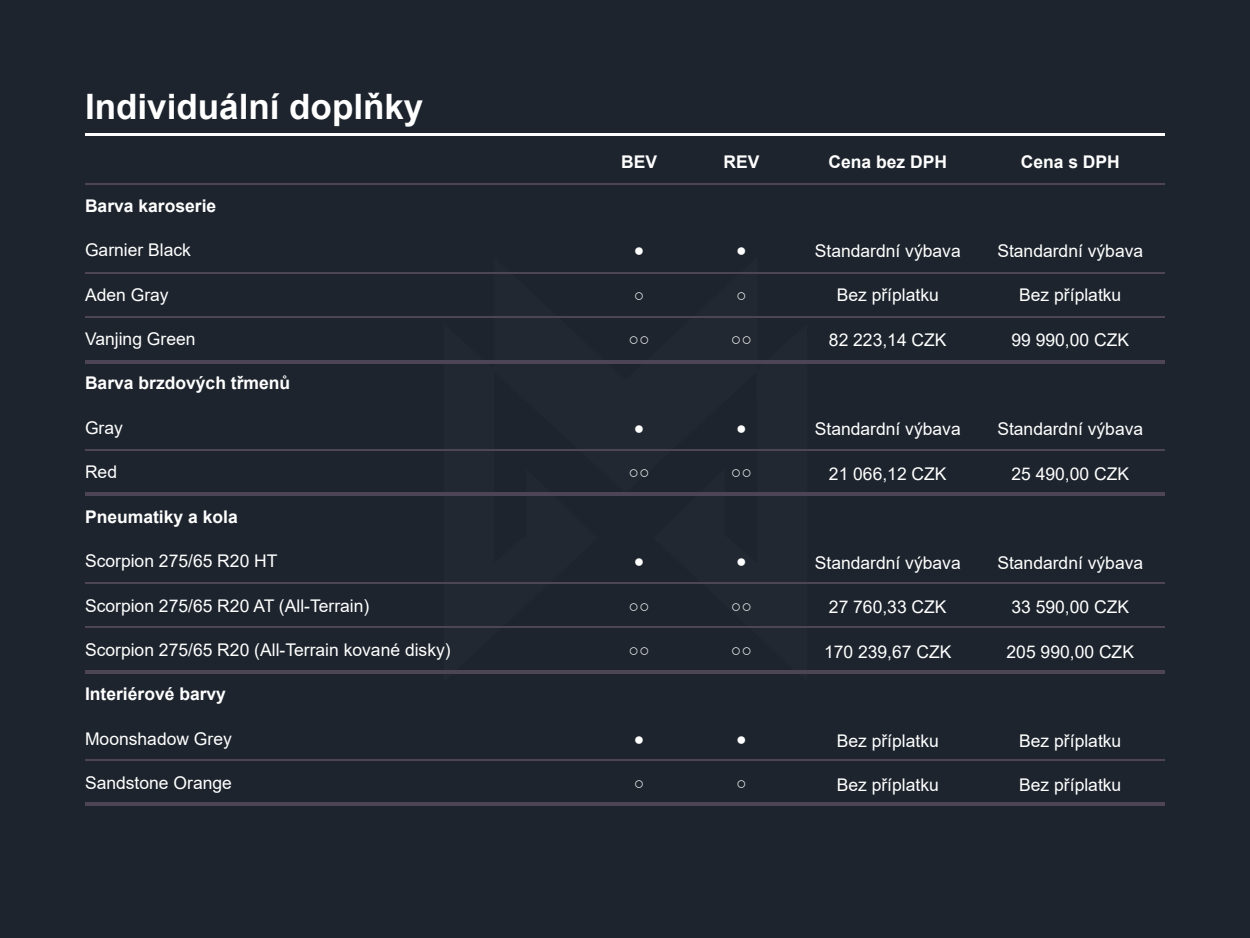
<style>
.page{position:relative;width:1250px;height:938px;background:#1d242d}
.page>*{position:absolute;margin:0;border:0;box-sizing:border-box;transform-origin:0 0}
.t1{font:700 35px "Arial";color:#fff}
.t2{font:17.5px "Arial";color:#fff}
.t3{font:700 17.5px "Arial";color:#fff}
</style>
<div class="page">
<img style="left:443px;top:273px;width:364px;height:401px">
<hr style="left:85px;top:134px;width:1080px;height:2px;background:#fff">
<hr style="left:85px;top:184px;width:1080px;height:1px;background:#4d4456">
<hr style="left:85px;top:272px;width:1080px;height:1px;background:#4d4456">
<hr style="left:85px;top:316px;width:1080px;height:2px;background:#4d4456">
<svg style="left:85px;top:359px;width:1080px;height:4px;fill:#4d4456"></svg>
<hr style="left:85px;top:449px;width:1080px;height:1px;background:#4d4456">
<hr style="left:85px;top:492px;width:1080px;height:4px;background:#4d4456">
<hr style="left:85px;top:582px;width:1080px;height:1px;background:#4d4456">
<hr style="left:85px;top:626px;width:1080px;height:2px;background:#4d4456">
<svg style="left:85px;top:669px;width:1080px;height:4px;fill:#4d4456"></svg>
<hr style="left:85px;top:759px;width:1080px;height:1px;background:#4d4456">
<hr style="left:85px;top:802px;width:1080px;height:4px;background:#4d4456">
<h1 class="t1" style="left:85px;top:82px;width:340px">Individuální doplňky</h1>
<p class="t3" style="left:85px;top:193px;width:133px">Barva karoserie</p>
<p class="t2" style="left:85px;top:238px;width:107px">Garnier Black</p>
<p class="t2" style="left:85px;top:282px;width:85px">Aden Gray</p>
<p class="t2" style="left:85px;top:327px;width:112px">Vanjing Green</p>
<p class="t3" style="left:85px;top:371px;width:207px">Barva brzdových třmenů</p>
<p class="t2" style="left:85px;top:415px;width:39px">Gray</p>
<p class="t2" style="left:85px;top:460px;width:34px">Red</p>
<p class="t3" style="left:85px;top:504px;width:154px">Pneumatiky a kola</p>
<p class="t2" style="left:85px;top:549px;width:194px">Scorpion 275/65 R20 HT</p>
<p class="t2" style="left:85px;top:593px;width:286px">Scorpion 275/65 R20 AT (All-Terrain)</p>
<p class="t2" style="left:85px;top:637px;width:367px">Scorpion 275/65 R20 (All-Terrain kované disky)</p>
<p class="t3" style="left:85px;top:681px;width:143px">Interiérové barvy</p>
<p class="t2" style="left:85px;top:726px;width:148px">Moonshadow Grey</p>
<p class="t2" style="left:85px;top:770px;width:148px">Sandstone Orange</p>
<p class="t3" style="left:621px;top:149px;width:37px">BEV</p>
<p class="t2" style="left:634px;top:238px;width:12px">●</p>
<p class="t2" style="left:634px;top:282px;width:12px">○</p>
<p class="t2" style="left:628px;top:327px;width:23px">○○</p>
<p class="t2" style="left:634px;top:416px;width:12px">●</p>
<p class="t2" style="left:628px;top:460px;width:23px">○○</p>
<p class="t2" style="left:634px;top:549px;width:12px">●</p>
<p class="t2" style="left:628px;top:593px;width:23px">○○</p>
<p class="t2" style="left:628px;top:637px;width:23px">○○</p>
<p class="t2" style="left:634px;top:726px;width:12px">●</p>
<p class="t2" style="left:634px;top:771px;width:12px">○</p>
<p class="t3" style="left:724px;top:149px;width:37px">REV</p>
<p class="t2" style="left:736px;top:238px;width:12px">●</p>
<p class="t2" style="left:736px;top:282px;width:12px">○</p>
<p class="t2" style="left:731px;top:327px;width:23px">○○</p>
<p class="t2" style="left:736px;top:416px;width:12px">●</p>
<p class="t2" style="left:731px;top:460px;width:23px">○○</p>
<p class="t2" style="left:736px;top:549px;width:12px">●</p>
<p class="t2" style="left:731px;top:593px;width:23px">○○</p>
<p class="t2" style="left:731px;top:637px;width:23px">○○</p>
<p class="t2" style="left:736px;top:726px;width:12px">●</p>
<p class="t2" style="left:736px;top:771px;width:12px">○</p>
<p class="t3" style="left:828px;top:149px;width:120px">Cena bez DPH</p>
<p class="t2" style="left:815px;top:239px;width:147px">Standardní výbava</p>
<p class="t2" style="left:837px;top:283px;width:104px">Bez příplatku</p>
<p class="t2" style="left:829px;top:327px;width:119px">82 223,14 CZK</p>
<p class="t2" style="left:815px;top:417px;width:147px">Standardní výbava</p>
<p class="t2" style="left:829px;top:461px;width:119px">21 066,12 CZK</p>
<p class="t2" style="left:815px;top:551px;width:147px">Standardní výbava</p>
<p class="t2" style="left:829px;top:595px;width:119px">27 760,33 CZK</p>
<p class="t2" style="left:824px;top:639px;width:129px">170 239,67 CZK</p>
<p class="t2" style="left:837px;top:728px;width:104px">Bez příplatku</p>
<p class="t2" style="left:837px;top:772px;width:104px">Bez příplatku</p>
<p class="t3" style="left:1021px;top:149px;width:101px">Cena s DPH</p>
<p class="t2" style="left:997px;top:239px;width:147px">Standardní výbava</p>
<p class="t2" style="left:1019px;top:283px;width:104px">Bez příplatku</p>
<p class="t2" style="left:1011px;top:327px;width:119px">99 990,00 CZK</p>
<p class="t2" style="left:997px;top:417px;width:147px">Standardní výbava</p>
<p class="t2" style="left:1011px;top:461px;width:119px">25 490,00 CZK</p>
<p class="t2" style="left:997px;top:551px;width:147px">Standardní výbava</p>
<p class="t2" style="left:1011px;top:595px;width:119px">33 590,00 CZK</p>
<p class="t2" style="left:1007px;top:639px;width:129px">205 990,00 CZK</p>
<p class="t2" style="left:1019px;top:728px;width:104px">Bez příplatku</p>
<p class="t2" style="left:1019px;top:772px;width:104px">Bez příplatku</p>
</div>
